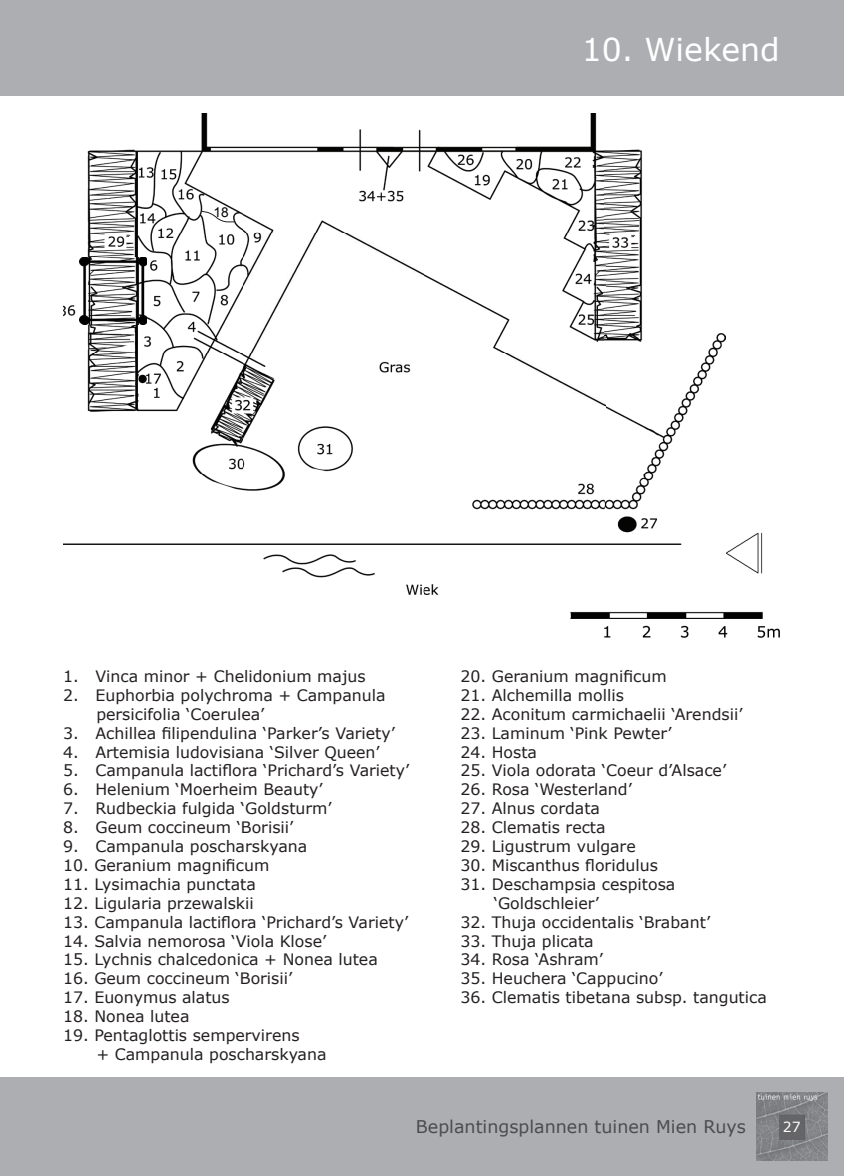
<style>
.page{position:relative;width:844px;height:1176px;background:#fff}
.page>*{position:absolute;margin:0;border:0;box-sizing:border-box;transform-origin:0 0}
.t1{font:31.5px "Verdana";color:#fff}
.t2{font:17.5px "Verdana";color:#4b4c4d}
.t3{font:15.75px/18.9px "Verdana";color:#231f20}
.t4{font:14px "Verdana";color:#fff}
.t5{font:13.65px "Arial";color:#050504}
</style>
<div class="page">
<div style="left:0;top:1077px;width:843px;height:99px;background:#adaeb2"></div>
<div style="left:0;top:0;width:843px;height:96px;background:#adaeb2"></div>
<img style="left:756px;top:1093px;width:71px;height:68px">
<img style="left:63px;top:113px;width:662px;height:481px">
<svg style="left:200px;top:210px;width:35px;height:13px"></svg>
<img style="left:79px;top:257px;width:68px;height:68px">
<img style="left:570px;top:611px;width:210px;height:27px">
<img style="left:704px;top:521px;width:59px;height:64px">
<p class="t5" style="left:213px;top:203px;width:17px">18</p>
<h1 class="t1" style="left:581px;top:28px;width:199px">10. Wiekend</h1>
<p class="t3" style="left:63px;top:666px;width:304px">1. Vinca minor + Chelidonium majus</p>
<p class="t3" style="left:96px;top:685px;width:291px;text-indent:-33px">2. Euphorbia polychroma + Campanula persicifolia ‘Coerulea’</p>
<p class="t3" style="left:63px;top:723px;width:333px">3. Achillea filipendulina ‘Parker’s Variety’</p>
<p class="t3" style="left:63px;top:742px;width:318px">4. Artemisia ludovisiana ‘Silver Queen’</p>
<p class="t3" style="left:63px;top:761px;width:347px">5. Campanula lactiflora ‘Prichard’s Variety’</p>
<p class="t3" style="left:63px;top:780px;width:261px">6. Helenium ‘Moerheim Beauty’</p>
<p class="t3" style="left:63px;top:799px;width:270px">7. Rudbeckia fulgida ‘Goldsturm’</p>
<p class="t3" style="left:63px;top:818px;width:232px">8. Geum coccineum ‘Borisii’</p>
<p class="t3" style="left:63px;top:836px;width:246px">9. Campanula poscharskyana</p>
<p class="t3" style="left:63px;top:855px;width:208px">10. Geranium magnificum</p>
<p class="t3" style="left:63px;top:874px;width:194px">11. Lysimachia punctata</p>
<p class="t3" style="left:63px;top:893px;width:192px">12. Ligularia przewalskii</p>
<p class="t3" style="left:63px;top:912px;width:346px">13. Campanula lactiflora ‘Prichard’s Variety’</p>
<p class="t3" style="left:63px;top:931px;width:265px">14. Salvia nemorosa ‘Viola Klose’</p>
<p class="t3" style="left:63px;top:950px;width:316px">15. Lychnis chalcedonica + Nonea lutea</p>
<p class="t3" style="left:63px;top:969px;width:231px">16. Geum coccineum ‘Borisii’</p>
<p class="t3" style="left:63px;top:988px;width:168px">17. Euonymus alatus</p>
<p class="t3" style="left:63px;top:1007px;width:128px">18. Nonea lutea</p>
<p class="t3" style="left:96px;top:1025px;width:232px;text-indent:-33px">19. Pentaglottis sempervirens<br>+ Campanula poscharskyana</p>
<p class="t3" style="left:460px;top:666px;width:208px">20. Geranium magnificum</p>
<p class="t3" style="left:460px;top:685px;width:165px">21. Alchemilla mollis</p>
<p class="t3" style="left:460px;top:704px;width:283px">22. Aconitum carmichaelii ‘Arendsii’</p>
<p class="t3" style="left:460px;top:723px;width:212px">23. Laminum ‘Pink Pewter’</p>
<p class="t3" style="left:460px;top:742px;width:78px">24. Hosta</p>
<p class="t3" style="left:460px;top:761px;width:267px">25. Viola odorata ‘Coeur d’Alsace’</p>
<p class="t3" style="left:460px;top:780px;width:173px">26. Rosa ‘Westerland’</p>
<p class="t3" style="left:460px;top:799px;width:141px">27. Alnus cordata</p>
<p class="t3" style="left:460px;top:818px;width:147px">28. Clematis recta</p>
<p class="t3" style="left:460px;top:836px;width:177px">29. Ligustrum vulgare</p>
<p class="t3" style="left:460px;top:855px;width:199px">30. Miscanthus floridulus</p>
<p class="t3" style="left:493px;top:874px;width:183px;text-indent:-33px">31. Deschampsia cespitosa ‘Goldschleier’</p>
<p class="t3" style="left:460px;top:912px;width:251px">32. Thuja occidentalis ‘Brabant’</p>
<p class="t3" style="left:460px;top:931px;width:135px">33. Thuja plicata</p>
<p class="t3" style="left:460px;top:950px;width:144px">34. Rosa ‘Ashram’</p>
<p class="t3" style="left:460px;top:969px;width:204px">35. Heuchera ‘Cappucino’</p>
<p class="t3" style="left:460px;top:988px;width:308px">36. Clematis tibetana subsp. tangutica</p>
<p class="t2" style="left:416px;top:1114px;width:331px">Beplantingsplannen tuinen Mien Ruys</p>
<p class="t4" style="left:782px;top:1117px;width:19px">27</p>
</div>
